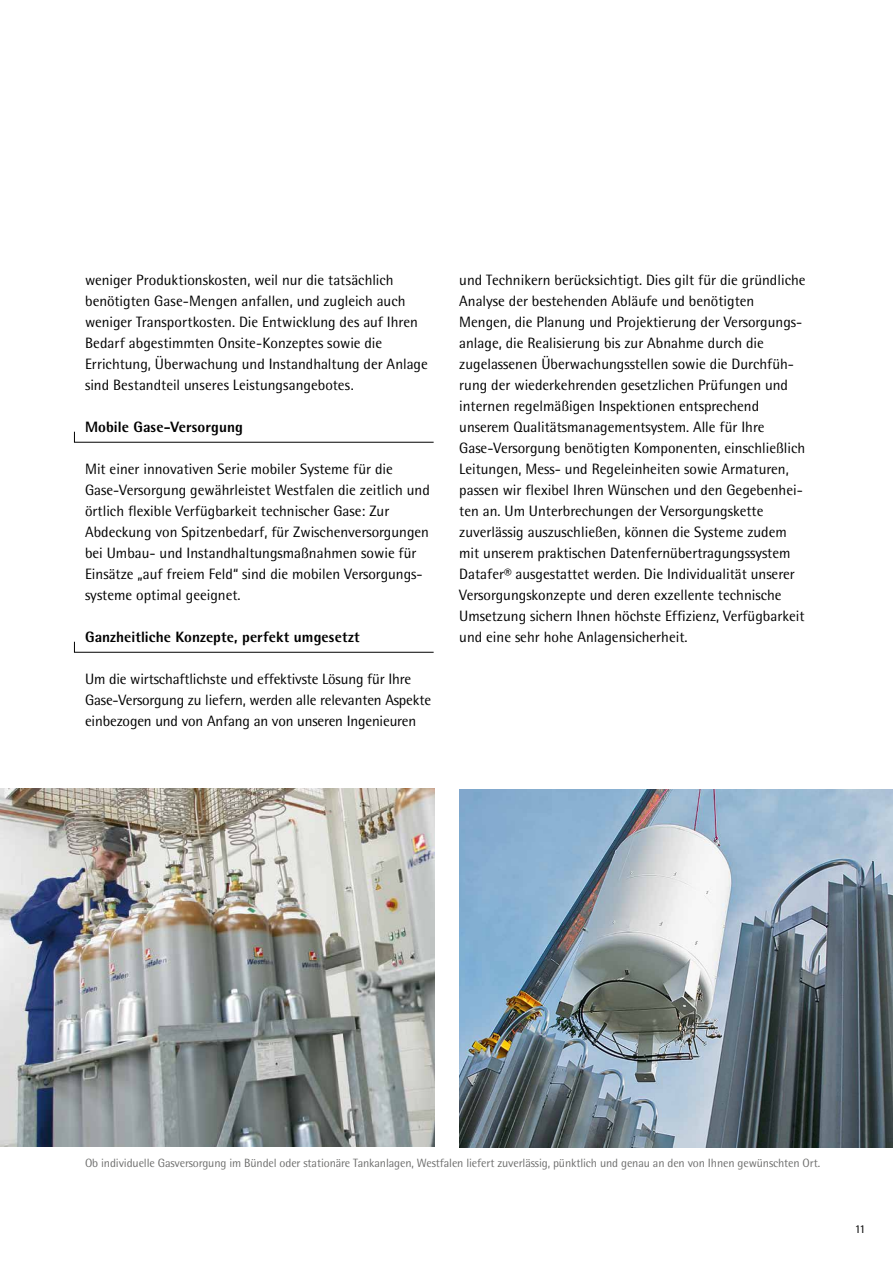
<style>
.page{position:relative;width:893px;height:1263px;background:#fff}
.page>*{position:absolute;margin:0;border:0;box-sizing:border-box;transform-origin:0 0}
.t1{font:15px/21px "Rotis Semi Sans Pro";color:#000}
.t2{font:800 15px "Rotis Semi Sans Pro";letter-spacing:.005em;color:#000}
.t3{font:12px "Rotis Semi Sans Pro";letter-spacing:-.01em;color:#6f6f6e}
.t4{font:12px "Rotis Semi Sans Pro";color:#000}
</style>
<div class="page">
<img style="left:0;top:789px;width:434px;height:357px">
<img style="left:459px;top:790px;width:434px;height:358px">
<svg style="left:74px;top:431px;width:360px;height:12px"></svg>
<svg style="left:74px;top:641px;width:360px;height:12px"></svg>
<p class="t1" style="left:85px;top:269px;width:344px">weniger Produktionskosten, weil nur die tatsächlich benötigten Gase-Mengen anfallen, und zugleich auch weniger Transportkosten. Die Entwicklung des auf Ihren Bedarf abgestimmten Onsite-Konzeptes sowie die Errichtung, Überwachung und Instandhaltung der Anlage sind Bestandteil unseres Leistungsangebotes.</p>
<p class="t2" style="left:85px;top:417px;width:159px">Mobile Gase-Versorgung</p>
<p class="t1" style="left:85px;top:458px;width:346px">Mit einer innovativen Serie mobiler Systeme für die Gase-Versorgung gewährleistet Westfalen die zeitlich und örtlich flexible Verfügbarkeit technischer Gase: Zur Abdeckung von Spitzenbedarf, für Zwischenversorgungen bei Umbau- und Instandhaltungsmaßnahmen sowie für Einsätze „auf freiem Feld“ sind die mobilen Versorgungs&shy;systeme optimal geeignet.</p>
<p class="t2" style="left:85px;top:627px;width:276px">Ganzheitliche Konzepte, perfekt umgesetzt</p>
<p class="t1" style="left:85px;top:668px;width:348px">Um die wirtschaftlichste und effektivste Lösung für Ihre<br>Gase-Versorgung zu liefern, werden alle relevanten Aspekte einbezogen und von Anfang an von unseren Ingenieuren</p>
<p class="t1" style="left:459px;top:269px;width:348px">und Technikern berücksichtigt. Dies gilt für die gründliche Analyse der bestehenden Abläufe und benötigten Mengen, die Planung und Projektierung der Versorgungs&shy;anlage, die Realisierung bis zur Abnahme durch die zugelassenen Überwachungsstellen sowie die Durchfüh&shy;rung der wiederkehrenden gesetzlichen Prüfungen und internen regelmäßigen Inspektionen entsprechend unserem Qualitätsmanagementsystem. Alle für Ihre Gase-Versorgung benötigten Komponenten, einschließlich Leitungen, Mess- und Regeleinheiten sowie Armaturen, passen wir flexibel Ihren Wünschen und den Gegebenhei&shy;ten an. Um Unterbrechungen der Versorgungskette zuverlässig auszuschließen, können die Systeme zudem mit unserem praktischen Datenfernübertragungssystem Datafer® ausgestattet werden. Die Individualität unserer Versorgungskonzepte und deren exzellente technische Umsetzung sichern Ihnen höchste Effizienz, Verfügbarkeit und eine sehr hohe Anlagensicherheit.</p>
<p class="t3" style="left:85px;top:1156px;width:737px">Ob individuelle Gasversorgung im Bündel oder stationäre Tankanlagen, Westfalen liefert zuverlässig, pünktlich und genau an den von Ihnen gewünschten Ort.</p>
<p class="t4" style="left:855px;top:1222px;width:12px">11</p>
</div>
